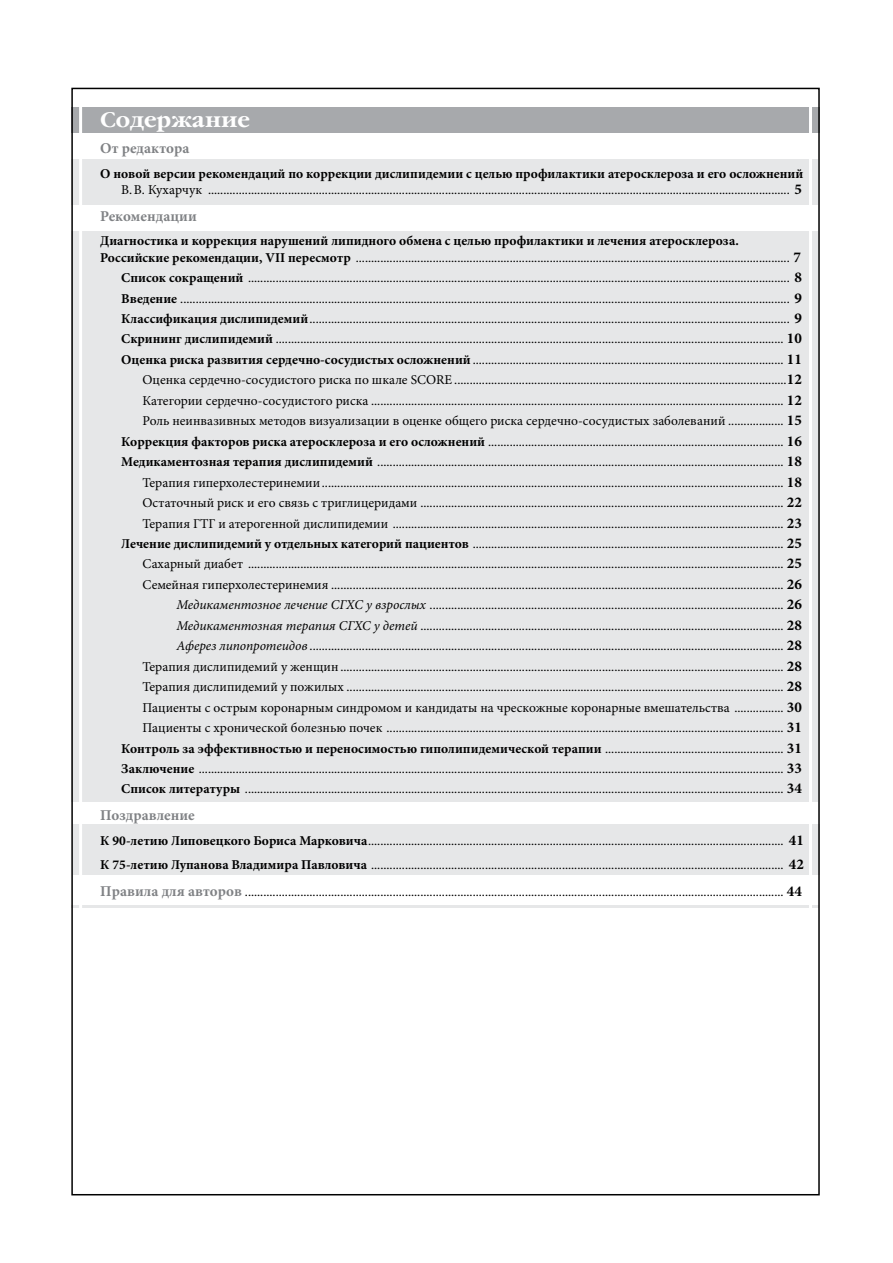
<style>
.page{position:relative;width:893px;height:1263px;background:#fff}
.page>*{position:absolute;margin:0;border:0;box-sizing:border-box;transform-origin:0 0}
.t1{font:700 21px "Garamond C";color:#fff}
.t2{font:700 15px "Minion Pro";color:#808285}
.t3{font:13.5px/20.4px "Minion Pro";color:#000;text-align:right}
.s1{font-weight:700}
.s2{font-weight:700;font-size:15px}
.s3{font-style:italic}
.s4{font-weight:700;font-size:15px;color:#808285}
</style>
<div class="page">
<div style="left:71px;top:160px;width:747px;height:45px;background:#e6e7e8"></div>
<div style="left:71px;top:231px;width:747px;height:570px;background:#e6e7e8"></div>
<div style="left:73px;top:824px;width:747px;height:51px;background:#e6e7e8"></div>
<div style="left:71px;top:108px;width:749px;height:25px;background:#a7a9ac"></div>
<hr style="left:71px;top:905px;width:748px;height:2px;background:#e6e7e8">
<h1 class="t1" style="left:100px;top:108px;width:151px">Cодержание</h1>
<p class="t2" style="left:100px;top:138px;width:91px">От редактора</p>
<p class="t3" style="left:100px;top:166px;width:705px;line-height:16.2px"><span class="s1">О новой версии рекомендаций по коррекции дислипидемии с целью профилактики атеросклероза и его осложнений<br></span>В. В. Кухарчук ............................................................................................................................................................................................. <span class="s2">5</span></p>
<p class="t2" style="left:100px;top:205px;width:98px">Рекомендации</p>
<p class="t3" style="left:100px;top:233px;width:702px;line-height:16.2px;text-align:left"><span class="s1">Диагностика и коррекция нарушений липидного обмена с целью профилактики и лечения атеросклероза.<br>Российские рекомендации, VII пересмотр</span> ............................................................................................................................................. <span class="s2">7</span></p>
<p class="t3" style="left:121px;top:268px;width:682px"><span class="s1">Список сокращений</span> ................................................................................................................................................................................ <span class="s2">8<br></span><span class="s1">Введение</span> ...................................................................................................................................................................................................... <span class="s2">9<br></span><span class="s1">Классификация дислипидемий</span> ............................................................................................................................................................ <span class="s2">9<br></span><span class="s1">Скрининг дислипидемий</span> ..................................................................................................................................................................... <span class="s2">10<br></span><span class="s1">Оценка риска развития сердечно-сосудистых осложнений</span> ..................................................................................................... <span class="s2">11<br></span>Оценка сердечно-сосудистого риска по шкале SCORE ............................................................................................................<span class="s2">12<br></span>Категории сердечно-сосудистого риска ...................................................................................................................................... <span class="s2">12<br></span>Роль неинвазивных методов визуализации в оценке общего риска сердечно-сосудистых заболеваний .................. <span class="s2">15<br></span><span class="s1">Коррекция факторов риска атеросклероза и его осложнений</span> ................................................................................................ <span class="s2">16<br></span><span class="s1">Медикаментозная терапия дислипидемий</span> .................................................................................................................................... <span class="s2">18<br></span>Терапия гиперхолестеринемии ...................................................................................................................................................... <span class="s2">18<br></span>Остаточный риск и его связь с триглицеридами ...................................................................................................................... <span class="s2">22<br></span>Терапия ГТГ и атерогенной дислипидемии ............................................................................................................................... <span class="s2">23<br></span><span class="s1">Лечение дислипидемий у отдельных категорий пациентов</span> ..................................................................................................... <span class="s2">25<br></span>Сахарный диабет .............................................................................................................................................................................. <span class="s2">25<br></span>Семейная гиперхолестеринемия ................................................................................................................................................... <span class="s2">26<br></span><span class="s3">Медикаментозное лечение СГХС у взрослых</span> ................................................................................................................... <span class="s2">26<br></span><span class="s3">Медикаментозная терапия СГХС у детей</span> ...................................................................................................................... <span class="s2">28<br></span><span class="s3">Аферез липопротеидов</span> .......................................................................................................................................................... <span class="s2">28<br></span>Терапия дислипидемий у женщин ................................................................................................................................................ <span class="s2">28<br></span>Терапия дислипидемий у пожилых .............................................................................................................................................. <span class="s2">28<br></span>Пациенты с острым коронарным синдромом и кандидаты на чрескожные коронарные вмешательства ................ <span class="s2">30<br></span>Пациенты с хронической болезнью почек ................................................................................................................................. <span class="s2">31<br></span><span class="s1">Контроль за эффективностью и переносимостью гиполипидемической терапии</span> .......................................................... <span class="s2">31<br></span><span class="s1">Заключение</span> .............................................................................................................................................................................................. <span class="s2">33<br></span><span class="s1">Список литературы</span> ............................................................................................................................................................................... <span class="s2">34</span></p>
<p class="t2" style="left:100px;top:805px;width:96px">Поздравление</p>
<p class="t3" style="left:100px;top:828px;width:705px;line-height:24.8px;text-align:left"><span class="s1">К 90-летию Липовецкого Бориса Марковича</span> ....................................................................................................................................... <span class="s2">41<br></span><span class="s1">К 75-летию Лупанова Владимира Павловича</span> ...................................................................................................................................... <span class="s2">42</span></p>
<p class="t3" style="left:100px;top:881px;width:703px"><span class="s4">Правила для авторов</span> ............................................................................................................................................................................... <span class="s2">44</span></p>
</div>
